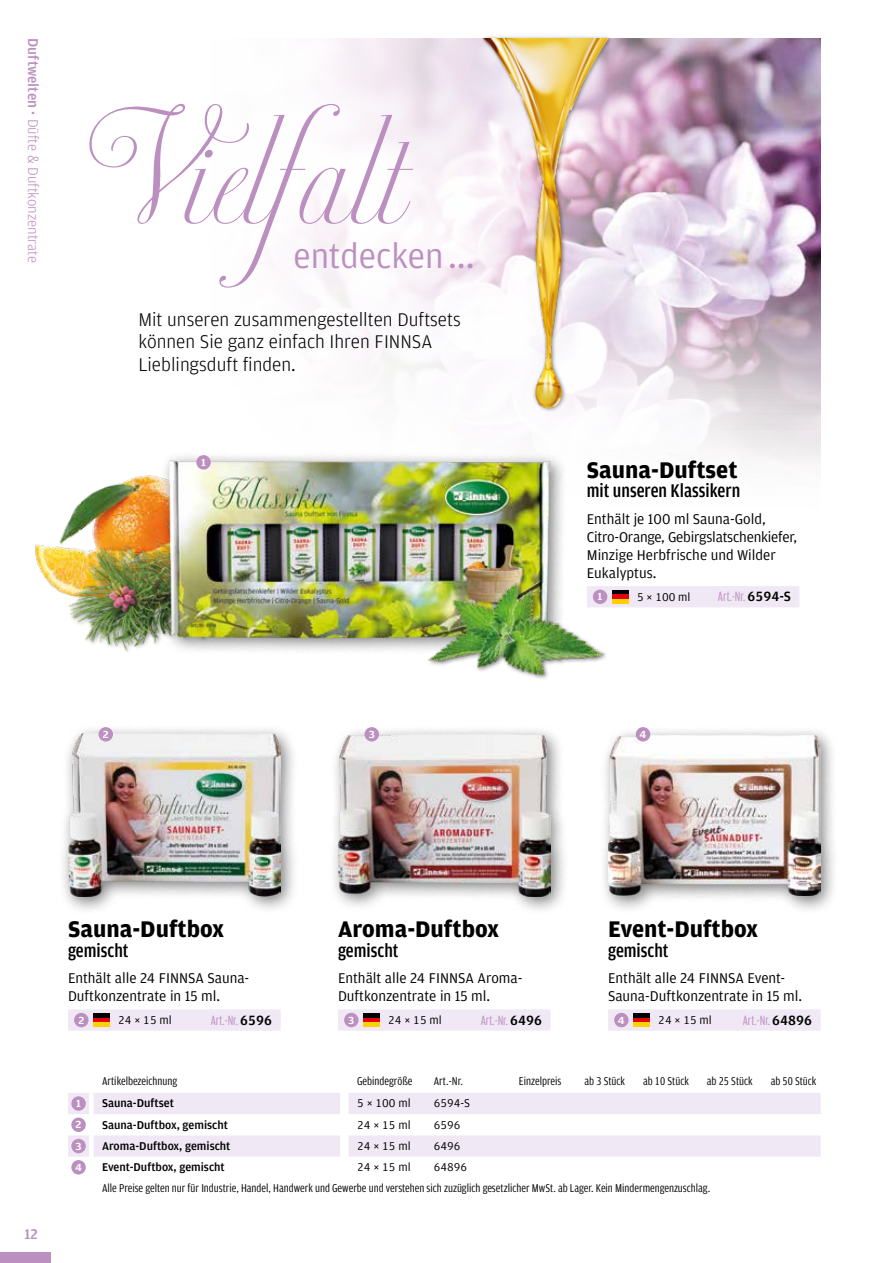
<style>
.page{position:relative;width:893px;height:1263px;background:#fff}
.page>*{position:absolute;margin:0;border:0;box-sizing:border-box;transform-origin:0 0}
.t1{font:108px "Ventura";color:#bc8fc1}
.t2{font:36px "Amplitude";color:#bc8fc1}
.t3{font:700 24px "Amplitude";color:#000}
.t4{font:300 19.5px/22.5px "Amplitude";color:#000}
.t5{font:500 19.5px "Amplitude Cond";color:#000}
.t6{font:15px/18px "Amplitude";color:#000}
.t7{font:300 15px "Amplitude";color:#bc8fc1}
.t8{font:500 15px "Amplitude";color:#bc8fc1}
.t9{font:14.25px "Amplitude Comp";color:#bc8fc1}
.t10{font:12px "Amplitude Cond TF";color:#000}
.t11{font:500 12px "Amplitude";color:#000}
.t12{font:12px "Amplitude TF";color:#000}
.t13{font:500 10.95px "Amplitude Wide";color:#fff}
.s1{font-weight:500}
.s2{font-family:"Amplitude TF";font-weight:500;color:#000}
</style>
<div class="page">
<img style="left:308px;top:38px;width:513px;height:427px">
<div style="left:58px;top:723px;width:242px;height:193px;background:#000;opacity:.5"></div>
<img style="left:68px;top:733px;width:213px;height:164px">
<div style="left:99px;top:727px;width:14px;height:14px;background:#bc8fc1;border-radius:50%"></div>
<div style="left:328px;top:724px;width:242px;height:192px;background:#000;opacity:.5"></div>
<img style="left:338px;top:734px;width:213px;height:163px">
<div style="left:365px;top:727px;width:14px;height:14px;background:#bc8fc1;border-radius:50%"></div>
<div style="left:598px;top:725px;width:241px;height:190px;background:#000;opacity:.5"></div>
<img style="left:608px;top:735px;width:213px;height:161px">
<div style="left:636px;top:727px;width:14px;height:14px;background:#bc8fc1;border-radius:50%"></div>
<img style="left:35px;top:475px;width:125px;height:105px">
<img style="left:47px;top:507px;width:113px;height:145px">
<div style="left:160px;top:450px;width:408px;height:206px;background:#000;opacity:.5"></div>
<img style="left:168px;top:459px;width:383px;height:180px">
<div style="left:196px;top:455px;width:15px;height:15px;background:#bc8fc1;border-radius:50%"></div>
<img style="left:423px;top:577px;width:183px;height:102px">
<img style="left:479px;top:38px;width:138px;height:371px">
<img style="left:790px;top:38px;width:31px;height:257px">
<div style="left:0;top:1252px;width:51px;height:11px;background:#bc8fc1"></div>
<div style="left:68px;top:1009px;width:213px;height:22px;background:#f0e9f5"></div>
<div style="left:74px;top:1013px;width:15px;height:14px;background:#bc8fc1;border-radius:50%"></div>
<div style="left:93px;top:1013px;width:17px;height:5px;background:#000"></div>
<hr style="left:93px;top:1018px;width:17px;height:4px;background:#e20311">
<div style="left:93px;top:1022px;width:17px;height:5px;background:#f9d200"></div>
<div style="left:338px;top:1009px;width:213px;height:22px;background:#f0e9f5"></div>
<div style="left:344px;top:1013px;width:15px;height:14px;background:#bc8fc1;border-radius:50%"></div>
<div style="left:363px;top:1013px;width:17px;height:5px;background:#000"></div>
<hr style="left:363px;top:1018px;width:17px;height:4px;background:#e20311">
<div style="left:363px;top:1022px;width:17px;height:5px;background:#f9d200"></div>
<div style="left:608px;top:1009px;width:213px;height:22px;background:#f0e9f5"></div>
<div style="left:614px;top:1013px;width:15px;height:14px;background:#bc8fc1;border-radius:50%"></div>
<div style="left:633px;top:1013px;width:17px;height:5px;background:#000"></div>
<hr style="left:633px;top:1018px;width:17px;height:4px;background:#e20311">
<div style="left:633px;top:1022px;width:17px;height:5px;background:#f9d200"></div>
<div style="left:587px;top:586px;width:212px;height:21px;background:#f0e9f5"></div>
<div style="left:593px;top:589px;width:14px;height:15px;background:#bc8fc1;border-radius:50%"></div>
<hr style="left:612px;top:590px;width:16px;height:4px;background:#000">
<div style="left:612px;top:594px;width:16px;height:5px;background:#e20311"></div>
<div style="left:612px;top:599px;width:16px;height:5px;background:#f9d200"></div>
<svg style="left:68px;top:1093px;width:753px;height:64px;fill:#f0e9f5"></svg>
<div style="left:71px;top:1096px;width:15px;height:15px;background:#bc8fc1;border-radius:50%"></div>
<div style="left:71px;top:1117px;width:15px;height:15px;background:#bc8fc1;border-radius:50%"></div>
<div style="left:71px;top:1139px;width:15px;height:14px;background:#bc8fc1;border-radius:50%"></div>
<div style="left:71px;top:1160px;width:15px;height:14px;background:#bc8fc1;border-radius:50%"></div>
<p class="t7" style="left:42px;top:38px;width:226px;rotate:90deg"><span class="s1">Duftwelten ·</span> Düfte &amp; Duftkonzentrate</p>
<h1 class="t1" style="left:89px;top:122px;width:314px">Vielfalt</h1>
<h2 class="t2" style="left:293px;top:233px;width:183px">entdecken...</h2>
<h3 class="t4" style="left:138px;top:307px;width:324px">Mit unseren zusammengestellten Duftsets können Sie ganz einfach Ihren FINNSA<br>Lieblingsduft finden.</h3>
<p class="t13" style="left:201px;top:455px;width:6px">1</p>
<h3 class="t3" style="left:587px;top:455px;width:152px">Sauna-Duftset</h3>
<h3 class="t5" style="left:587px;top:479px;width:155px">mit unseren Klassikern</h3>
<p class="t6" style="left:587px;top:509px;width:212px">Enthält je 100 ml Sauna-Gold,<br>Citro-Orange, Gebirgslatschenkiefer,<br>Minzige Herbfrische und Wilder<br>Eukalyptus.</p>
<p class="t13" style="left:598px;top:590px;width:6px">1</p>
<p class="t12" style="left:637px;top:589px;width:55px">5 × 100 ml</p>
<p class="t9" style="left:718px;top:588px;width:74px">Art.-Nr. <span class="s2">6594-S</span></p>
<p class="t13" style="left:103px;top:727px;width:7px">2</p>
<p class="t13" style="left:369px;top:727px;width:8px">3</p>
<p class="t13" style="left:640px;top:727px;width:8px">4</p>
<p class="t8" style="left:25px;top:1225px;width:15px">12</p>
<h3 class="t3" style="left:68px;top:914px;width:158px">Sauna-Duftbox</h3>
<h3 class="t5" style="left:68px;top:938px;width:62px">gemischt</h3>
<p class="t6" style="left:68px;top:969px;width:183px">Enthält alle 24 FINNSA Sauna-<br>Duftkonzentrate in 15 ml.</p>
<p class="t13" style="left:78px;top:1013px;width:7px">2</p>
<p class="t12" style="left:118px;top:1012px;width:55px">24 × 15 ml</p>
<p class="t9" style="left:211px;top:1011px;width:63px">Art.-Nr. <span class="s2">6596</span></p>
<h3 class="t3" style="left:338px;top:914px;width:163px">Aroma-Duftbox</h3>
<h3 class="t5" style="left:338px;top:938px;width:62px">gemischt</h3>
<p class="t6" style="left:338px;top:969px;width:186px">Enthält alle 24 FINNSA Aroma-<br>Duftkonzentrate in 15 ml.</p>
<p class="t13" style="left:348px;top:1013px;width:8px">3</p>
<p class="t12" style="left:388px;top:1012px;width:55px">24 × 15 ml</p>
<p class="t9" style="left:481px;top:1011px;width:63px">Art.-Nr. <span class="s2">6496</span></p>
<h3 class="t3" style="left:608px;top:914px;width:152px">Event-Duftbox</h3>
<h3 class="t5" style="left:608px;top:938px;width:62px">gemischt</h3>
<p class="t6" style="left:608px;top:969px;width:195px">Enthält alle 24 FINNSA Event-<br>Sauna-Duftkonzentrate in 15 ml.</p>
<p class="t13" style="left:618px;top:1013px;width:8px">4</p>
<p class="t12" style="left:658px;top:1012px;width:55px">24 × 15 ml</p>
<p class="t9" style="left:743px;top:1011px;width:71px">Art.-Nr. <span class="s2">64896</span></p>
<p class="t10" style="left:102px;top:1074px;width:77px">Artikelbezeichnung</p>
<p class="t10" style="left:357px;top:1074px;width:57px">Gebindegröße</p>
<p class="t10" style="left:434px;top:1074px;width:31px">Art.-Nr.</p>
<p class="t10" style="left:519px;top:1074px;width:44px">Einzelpreis</p>
<p class="t10" style="left:584px;top:1074px;width:42px">ab 3 Stück</p>
<p class="t10" style="left:643px;top:1074px;width:47px">ab 10 Stück</p>
<p class="t10" style="left:707px;top:1074px;width:47px">ab 25 Stück</p>
<p class="t10" style="left:771px;top:1074px;width:47px">ab 50 Stück</p>
<p class="t13" style="left:76px;top:1096px;width:6px">1</p>
<p class="t11" style="left:102px;top:1096px;width:73px">Sauna-Duftset</p>
<p class="t12" style="left:357px;top:1096px;width:55px">5 × 100 ml</p>
<p class="t12" style="left:434px;top:1096px;width:38px">6594-S</p>
<p class="t13" style="left:76px;top:1118px;width:7px">2</p>
<p class="t11" style="left:102px;top:1117px;width:127px">Sauna-Duftbox, gemischt</p>
<p class="t12" style="left:357px;top:1117px;width:55px">24 × 15 ml</p>
<p class="t12" style="left:434px;top:1117px;width:28px">6596</p>
<p class="t13" style="left:76px;top:1139px;width:8px">3</p>
<p class="t11" style="left:102px;top:1138px;width:130px">Aroma-Duftbox, gemischt</p>
<p class="t12" style="left:357px;top:1138px;width:55px">24 × 15 ml</p>
<p class="t12" style="left:434px;top:1138px;width:28px">6496</p>
<p class="t13" style="left:75px;top:1160px;width:8px">4</p>
<p class="t11" style="left:102px;top:1160px;width:124px">Event-Duftbox, gemischt</p>
<p class="t12" style="left:357px;top:1160px;width:55px">24 × 15 ml</p>
<p class="t12" style="left:434px;top:1160px;width:35px">64896</p>
<p class="t10" style="left:102px;top:1180px;width:610px">Alle Preise gelten nur für Industrie, Handel, Handwerk und Gewerbe und verstehen sich zuzüglich gesetzlicher MwSt. ab Lager. Kein Mindermengenzuschlag.</p>
</div>
